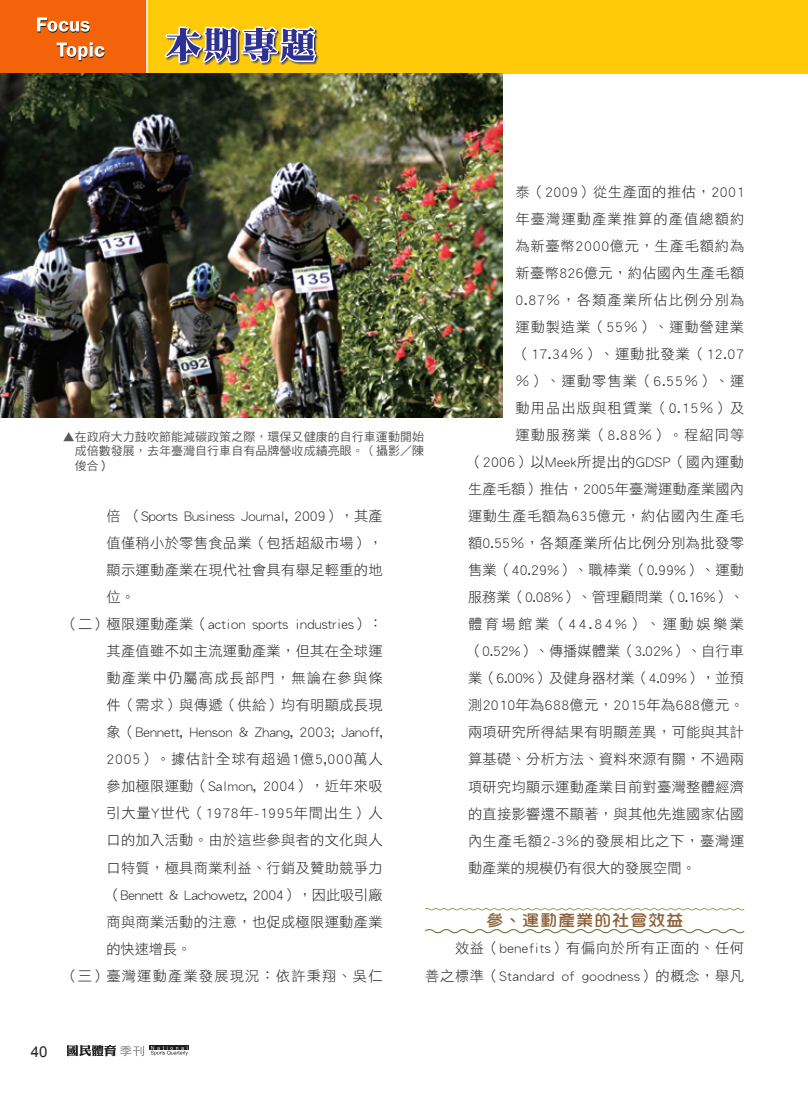
<style>
.page{position:relative;width:808px;height:1106px;background:#fff}
.page>*{position:absolute;margin:0;border:0;box-sizing:border-box;transform-origin:0 0}
.t1{font:16.2px "DF Hua Zong Std W5";color:#8b6138;scale:1.11 1}
.t2{font:15px "Arial";color:#231f20}
.t3{font:14.25px "DF Hei Std W3";letter-spacing:.02em;color:#231f20}
.t4{font:14.25px "DF Hei Std W3";color:#231f20}
.t5{font:14.25px "DF Hei Std W3";letter-spacing:.075em;color:#231f20}
.t6{font:14.25px/27px "DF Hei Std W3";letter-spacing:.045em;color:#231f20;text-align:right}
.t7{font:14.25px "DF Hei Std W3";letter-spacing:.05em;color:#231f20}
.t8{font:14.25px "DF Hei Std W3";letter-spacing:.055em;color:#231f20}
.t9{font:14.25px "DF Hei Std W3";letter-spacing:.08em;color:#231f20}
.t10{font:14.25px "DF Hei Std W3";letter-spacing:.065em;color:#231f20}
.t11{font:14.25px "DF Hei Std W3";letter-spacing:-.01em;color:#231f20}
.t12{font:14.25px "DF Hei Std W3";letter-spacing:.04em;color:#231f20}
.t13{font:14.25px "DF Hei Std W3";letter-spacing:.175em;color:#231f20}
.t14{font:12px/14.4px "DF Hei Std W5";letter-spacing:.005em;color:#57585a;text-align:justify}
.s1{font-family:"DF Hei Std W7"}
</style>
<div class="page">
<div style="left:0;top:67px;width:808px;height:7px;background:#feca0a"></div>
<div style="left:0;top:59px;width:808px;height:7px;background:#feca0a"></div>
<div style="left:0;top:51px;width:808px;height:7px;background:#feca0a"></div>
<div style="left:0;top:43px;width:808px;height:7px;background:#feca0a"></div>
<div style="left:0;top:35px;width:808px;height:8px;background:#feca0a"></div>
<div style="left:0;top:28px;width:808px;height:7px;background:#feca0a"></div>
<div style="left:0;top:20px;width:808px;height:7px;background:#feca0a"></div>
<div style="left:0;top:12px;width:808px;height:7px;background:#feca0a"></div>
<div style="left:0;top:4px;width:808px;height:7px;background:#feca0a"></div>
<hr style="left:0;top:0;width:808px;height:3px;background:#feca0a">
<div style="left:0;top:0;width:147px;height:74px;background:#f3640a"></div>
<svg style="left:37px;top:17px;width:53px;height:16px"></svg>
<svg style="left:57px;top:42px;width:48px;height:19px"></svg>
<img style="left:112px;top:0;width:260px;height:74px">
<svg style="left:162px;top:19px;width:156px;height:46px"></svg>
<div style="left:150px;top:1045px;width:39px;height:5px;background:#231f20"></div>
<svg style="left:151px;top:1046px;width:37px;height:9px"></svg>
<svg style="left:67px;top:1045px;width:77px;height:11px"></svg>
<svg style="left:425px;top:908px;width:320px;height:3px"></svg>
<svg style="left:425px;top:929px;width:320px;height:5px"></svg>
<img style="left:0;top:74px;width:503px;height:344px">
<p class="t3" style="left:515px;top:184px;width:230px">泰（2009）從生產面的推估，2001</p>
<p class="t5" style="left:515px;top:211px;width:230px">年臺灣運動產業推算的產值總額約</p>
<p class="t8" style="left:515px;top:238px;width:230px">為新臺幣2000億元，生產毛額約為</p>
<p class="t3" style="left:515px;top:265px;width:230px">新臺幣826億元，約佔國內生產毛額</p>
<p class="t5" style="left:515px;top:292px;width:230px">0.87％，各類產業所佔比例分別為</p>
<p class="t10" style="left:515px;top:319px;width:230px">運動製造業（55％）、運動營建業</p>
<p class="t10" style="left:515px;top:346px;width:230px">（17.34％）、運動批發業（12.07</p>
<p class="t3" style="left:515px;top:373px;width:230px">％）、運動零售業（6.55％）、運</p>
<p class="t5" style="left:515px;top:400px;width:230px">動用品出版與租賃業（0.15％）及</p>
<p class="t5" style="left:515px;top:427px;width:230px">運動服務業（8.88％）。程紹同等</p>
<p class="t3" style="left:468px;top:454px;width:278px">（2006）以Meek所提出的GDSP（國內運動</p>
<p class="t3" style="left:468px;top:481px;width:278px">生產毛額）推估，2005年臺灣運動產業國內</p>
<p class="t12" style="left:468px;top:508px;width:278px">運動生產毛額為635億元，約佔國內生產毛</p>
<p class="t3" style="left:468px;top:535px;width:278px">額0.55％，各類產業所佔比例分別為批發零</p>
<p class="t3" style="left:468px;top:562px;width:278px">售業（40.29%）、職棒業（0.99%）、運動</p>
<p class="t4" style="left:468px;top:589px;width:278px">服務業（0.08%）、管理顧問業（0.16%）、</p>
<p class="t13" style="left:468px;top:616px;width:278px">體育場館業（44.84%）、運動娛樂業</p>
<p class="t4" style="left:468px;top:643px;width:278px">（0.52%）、傳播媒體業（3.02%）、自行車</p>
<p class="t4" style="left:468px;top:670px;width:278px">業（6.00%）及健身器材業（4.09%），並預</p>
<p class="t3" style="left:468px;top:697px;width:278px">測2010年為688億元，2015年為688億元。</p>
<p class="t3" style="left:468px;top:724px;width:278px">兩項研究所得結果有明顯差異，可能與其計</p>
<p class="t3" style="left:468px;top:751px;width:278px">算基礎、分析方法、資料來源有關，不過兩</p>
<p class="t3" style="left:468px;top:778px;width:278px">項研究均顯示運動產業目前對臺灣整體經濟</p>
<p class="t3" style="left:468px;top:805px;width:278px">的直接影響還不顯著，與其他先進國家佔國</p>
<p class="t7" style="left:468px;top:832px;width:278px">內生產毛額2-3％的發展相比之下，臺灣運</p>
<p class="t4" style="left:468px;top:859px;width:229px">動產業的規模仍有很大的發展空間。</p>
<p class="t1" style="left:486px;top:911px;width:180px">參、運動產業的社會效益</p>
<p class="t6" style="left:425px;top:934px;width:320px">效益（benefits）有偏向於所有正面的、任何<br>善之標準（Standard of goodness）的概念，舉凡</p>
<p class="t14" style="left:75px;top:429px;width:351px;text-indent:-12px">▲在政府大力鼓吹節能減碳政策之際，環保又健康的自行車運動開始成倍數發展，去年臺灣自行車自有品牌營收成績亮眼。（攝影／陳俊合<span class="s1">）</span></p>
<p class="t4" style="left:107px;top:508px;width:278px">倍（Sports Business Journal, 2009），其產</p>
<p class="t3" style="left:107px;top:535px;width:278px">值僅稍小於零售食品業（包括超級市場），</p>
<p class="t3" style="left:107px;top:562px;width:278px">顯示運動產業在現代社會具有舉足輕重的地</p>
<p class="t3" style="left:107px;top:589px;width:30px">位。</p>
<p class="t3" style="left:64px;top:616px;width:320px">（二）極限運動產業（action sports industries）：</p>
<p class="t3" style="left:107px;top:643px;width:278px">其產值雖不如主流運動產業，但其在全球運</p>
<p class="t9" style="left:107px;top:670px;width:278px">動產業中仍屬高成長部門，無論在參與條</p>
<p class="t3" style="left:107px;top:697px;width:278px">件（需求）與傳遞（供給）均有明顯成長現</p>
<p class="t3" style="left:107px;top:724px;width:278px">象（Bennett, Henson &amp; Zhang, 2003; Janoff,</p>
<p class="t8" style="left:106px;top:751px;width:278px">2005）。據估計全球有超過1億5,000萬人</p>
<p class="t3" style="left:106px;top:778px;width:278px">參加極限運動（Salmon, 2004），近年來吸</p>
<p class="t7" style="left:106px;top:805px;width:278px">引大量Y世代（1978年-1995年間出生）人</p>
<p class="t3" style="left:106px;top:832px;width:278px">口的加入活動。由於這些參與者的文化與人</p>
<p class="t3" style="left:106px;top:859px;width:278px">口特質，極具商業利益、行銷及贊助競爭力</p>
<p class="t11" style="left:106px;top:886px;width:278px">（Bennett &amp; Lachowetz, 2004），因此吸引廠</p>
<p class="t3" style="left:106px;top:913px;width:278px">商與商業活動的注意，也促成極限運動產業</p>
<p class="t3" style="left:106px;top:940px;width:86px">的快速增長。</p>
<p class="t9" style="left:64px;top:967px;width:320px">（三）臺灣運動產業發展現況：依許秉翔、吳仁</p>
<p class="t2" style="left:31px;top:1041px;width:18px">40</p>
</div>
